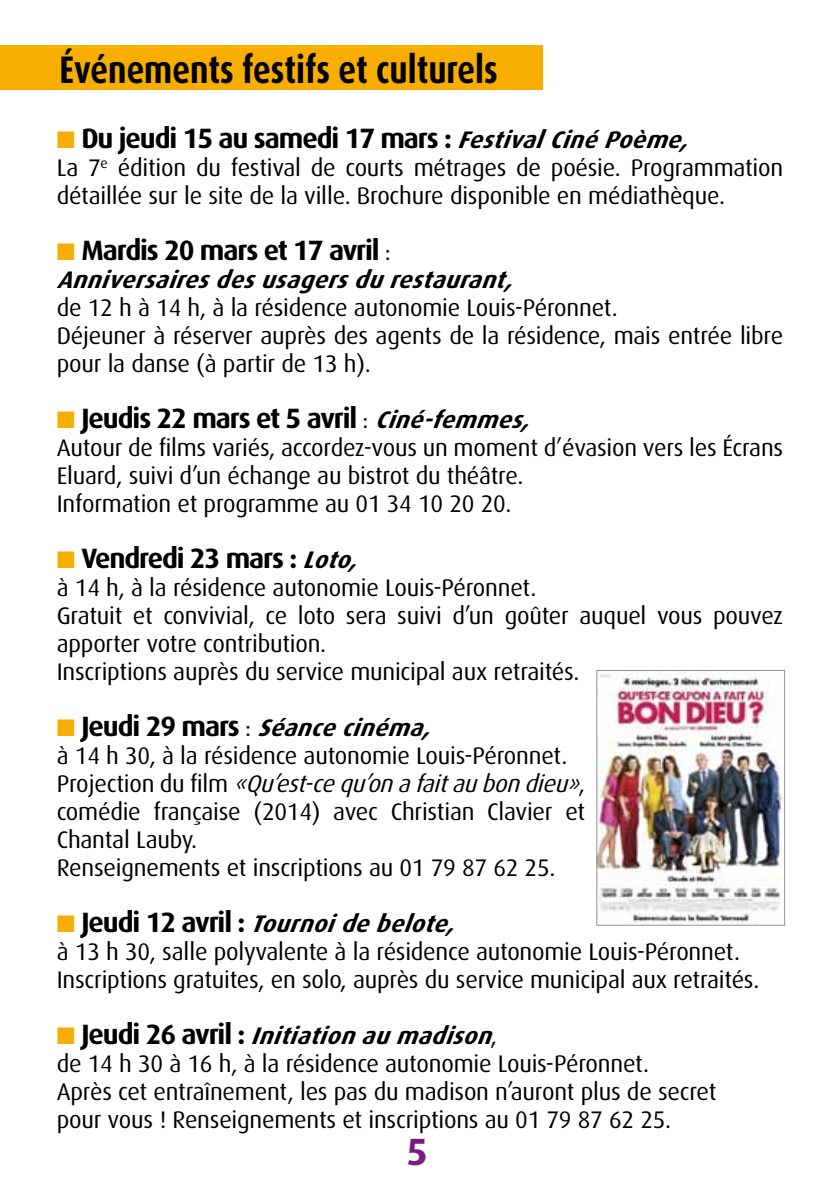
<style>
.page{position:relative;width:840px;height:1191px;background:#fff}
.page>*{position:absolute;margin:0;border:0;box-sizing:border-box;transform-origin:0 0}
.t1{font:700 38.4px "Dax";color:#000;scale:.83 1}
.t2{font:700 38px "Dax";color:#791c7f}
.t3{font:700 28px "Dax";letter-spacing:-.04em;color:#000}
.t4{font:24px/28px "Dax";letter-spacing:-.01em;color:#000}
.t5{font:italic 700 24px "Dax";color:#000}
.s1{color:#f8ae00}
.s2{font-style:italic;font-size:24px}
.s3{font-weight:400;font-size:24px}
.s4{font-weight:700;font-size:28px}
.s5{font-weight:700;font-style:italic}
.s6{font-style:italic}
</style>
<div class="page">
<div style="left:0;top:45px;width:542px;height:45px;background:#f8ae00"></div>
<img style="left:598px;top:672px;width:184px;height:251px">
<div style="left:596px;top:670px;width:188px;height:255px;border:1px solid #929395"></div>
<h1 class="t1" style="left:60px;top:48px;width:529px">Événements festifs et culturels</h1>
<p class="t3" style="left:57px;top:122px;width:641px"><span class="s1">■</span> Du jeudi 15 au samedi 17 mars : <span class="s2">FestivalCinéPoème,</span></p>
<p class="t4" style="left:57px;top:154px;width:727px">La 7<sup>e</sup> édition du festival de courts métrages de poésie. Programmation détaillée sur le site de la ville. Brochure disponible en médiathèque.</p>
<p class="t3" style="left:57px;top:234px;width:335px"><span class="s1">■</span> Mardis 20 mars et 17 avril <span class="s3">:</span></p>
<p class="t5" style="left:57px;top:266px;width:466px">Anniversairesdesusagersdurestaurant,</p>
<p class="t4" style="left:57px;top:294px;width:727px">de 12 h à 14 h, à la résidence autonomie Louis-Péronnet.<br>Déjeuner à réserver auprès des agents de la résidence, mais entrée libre pour la danse (à partir de 13 h).</p>
<p class="t3" style="left:57px;top:402px;width:483px"><span class="s1">■</span> Jeudis 22 mars et 5 avril <span class="s3">:</span> <span class="s2">Ciné-femmes,</span></p>
<p class="t4" style="left:57px;top:434px;width:727px">Autour de films variés, accordez-vous un moment d’évasion vers les Écrans<br>Eluard, suivi d’un échange au bistrot du théâtre.<br>Information et programme au 01 34 10 20 20.</p>
<p class="t3" style="left:57px;top:542px;width:310px"><span class="s1">■</span> Vendredi 23 mars : <span class="s2">Loto,</span></p>
<p class="t4" style="left:57px;top:574px;width:727px">à 14 h, à la résidence autonomie Louis-Péronnet.<br>Gratuit et convivial, ce loto sera suivi d’un goûter auquel vous pouvez apporter votre contribution.<br>Inscriptions auprès du service municipal aux retraités.</p>
<p class="t4" style="left:57px;top:714px;width:531px"><span class="s1">■</span> <span class="s4">J e u d i 2 9 m a r s</span> : <span class="s5">Séancecinéma,<br></span>à 14 h 30, à la résidence autonomie Louis-Péronnet.<br>P r o j e c t i o n d u fi l m <span class="s6">«Qu’est-cequ’onafaitaubondieu»</span>, comédie française (2014) avec Christian Clavier et Chantal Lauby.<br>Renseignements et inscriptions au 01 79 87 62 25.</p>
<p class="t4" style="left:57px;top:910px;width:703px"><span class="s1">■</span> <span class="s4">J e u d i 1 2 a v r i l :</span> <span class="s5">Tournoidebelote,<br></span>à 13 h 30, salle polyvalente à la résidence autonomie Louis-Péronnet.<br>Inscriptions gratuites, en solo, auprès du service municipal aux retraités.</p>
<p class="t4" style="left:57px;top:1022px;width:661px"><span class="s1">■</span> <span class="s4">J e u d i 2 6 a v r i l :</span> <span class="s5">Initiationaumadison</span>,<br>de 14 h 30 à 16 h, à la résidence autonomie Louis-Péronnet.<br>Après cet entraînement, les pas du madison n’auront plus de secret pour vous ! Renseignements et inscriptions au 01 79 87 62 25.</p>
<h2 class="t2" style="left:406px;top:1130px;width:23px">5</h2>
</div>
